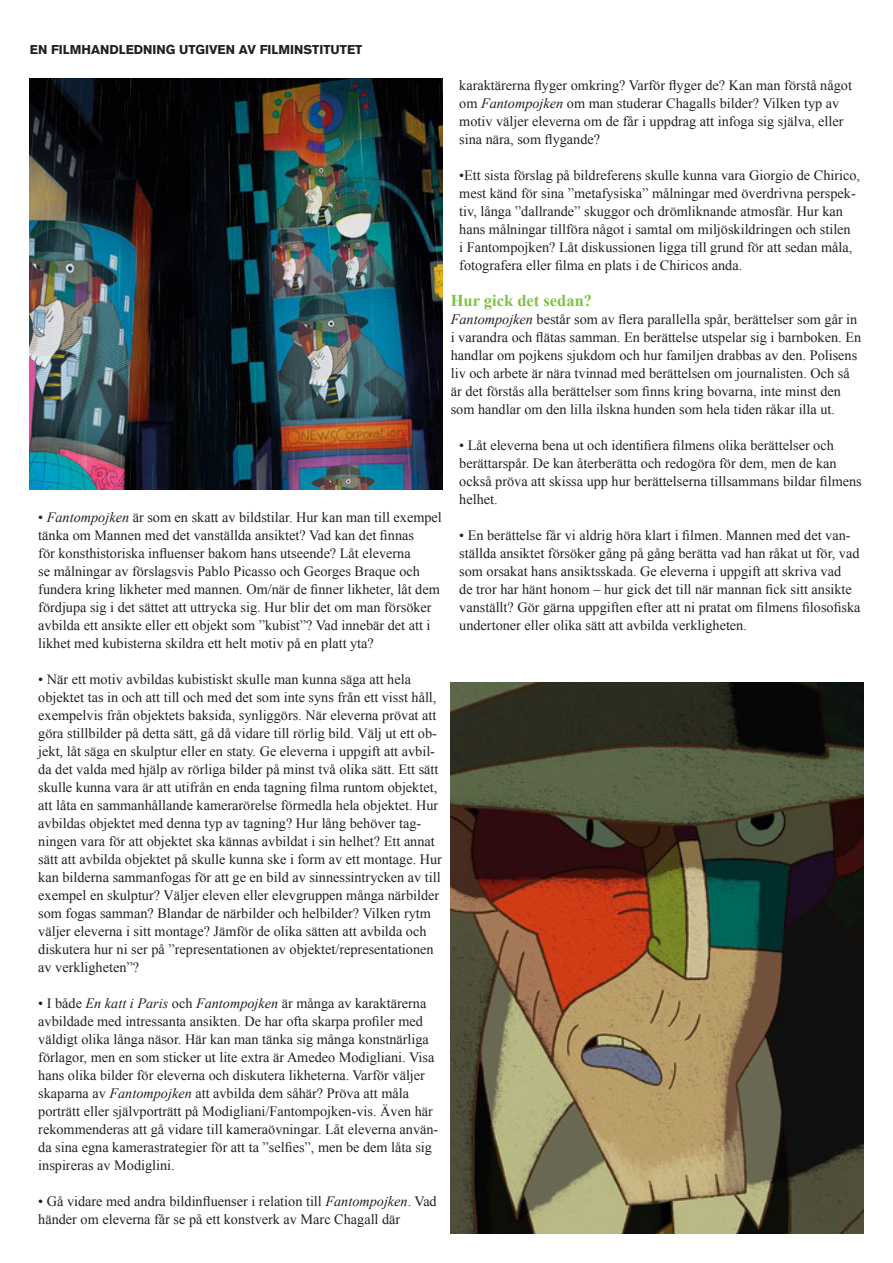
<style>
.page{position:relative;width:893px;height:1263px;background:#fff}
.page>*{position:absolute;margin:0;border:0;box-sizing:border-box;transform-origin:0 0}
.Underrubrik{font:700 16.5px "Times New Roman";color:#7fc241}
.Diskussionsfråga{font:14.25px/18px "Times New Roman";color:#231f20}
.Första_brödtext_efte{font:14.25px/18px "Times New Roman";color:#231f20}
.Första_brödtext_efte-2{font:700 12.75px "Akzidenz Grotesk BQ";color:#231f20}
.s1{font-style:italic}
</style>
<div class="page">
<img style="left:30px;top:79px;width:412px;height:410px">
<img style="left:451px;top:682px;width:412px;height:551px">
<p class="Första_brödtext_efte-2" style="left:30px;top:42px;width:334px">EN FILMHANDLEDNING UTGIVEN AV FILMINSTITUTET</p>
<p class="Diskussionsfråga" style="left:38px;top:508px;width:405px">• <span class="s1">Fantompojken</span> är som en skatt av bildstilar. Hur kan man till exempel tänka om Mannen med det vanställda ansiktet? Vad kan det finnas<br>för konsthistoriska influenser bakom hans utseende? Låt eleverna<br>se målningar av förslagsvis Pablo Picasso och Georges Braque och fundera kring likheter med mannen. Om/när de finner likheter, låt dem fördjupa sig i det sättet att uttrycka sig. Hur blir det om man försöker avbilda ett ansikte eller ett objekt som ”kubist”? Vad innebär det att i likhet med kubisterna skildra ett helt motiv på en platt yta?</p>
<p class="Diskussionsfråga" style="left:38px;top:670px;width:405px">• När ett motiv avbildas kubistiskt skulle man kunna säga att hela objektet tas in och att till och med det som inte syns från ett visst håll, exempelvis från objektets baksida, synliggörs. När eleverna prövat att göra stillbilder på detta sätt, gå då vidare till rörlig bild. Välj ut ett ob&shy;jekt, låt säga en skulptur eller en staty. Ge eleverna i uppgift att avbil&shy;da det valda med hjälp av rörliga bilder på minst två olika sätt. Ett sätt skulle kunna vara är att utifrån en enda tagning filma runtom objektet, att låta en sammanhållande kamerarörelse förmedla hela objektet. Hur avbildas objektet med denna typ av tagning? Hur lång behöver tag&shy;ningen vara för att objektet ska kännas avbildat i sin helhet? Ett annat sätt att avbilda objektet på skulle kunna ske i form av ett montage. Hur kan bilderna sammanfogas för att ge en bild av sinnessintrycken av till exempel en skulptur? Väljer eleven eller elevgruppen många närbilder som fogas samman? Blandar de närbilder och helbilder? Vilken rytm väljer eleverna i sitt montage? Jämför de olika sätten att avbilda och diskutera hur ni ser på ”representationen av objektet/representationen av verkligheten”?</p>
<p class="Diskussionsfråga" style="left:38px;top:994px;width:402px">• I både <span class="s1">En katt i Paris</span> och <span class="s1">Fantompojken</span> är många av karaktärerna avbildade med intressanta ansikten. De har ofta skarpa profiler med väldigt olika långa näsor. Här kan man tänka sig många konstnärliga förlagor, men en som sticker ut lite extra är Amedeo Modigliani. Visa hans olika bilder för eleverna och diskutera likheterna. Varför väljer skaparna av <span class="s1">Fantompojken</span> att avbilda dem såhär? Pröva att måla porträtt eller självporträtt på Modigliani/Fantompojken-vis. Även här rekommenderas att gå vidare till kameraövningar. Låt eleverna använ&shy;da sina egna kamerastrategier för att ta ”selfies”, men be dem låta sig inspireras av Modiglini.</p>
<p class="Diskussionsfråga" style="left:38px;top:1192px;width:400px">• Gå vidare med andra bildinfluenser i relation till <span class="s1">Fantompojken</span>. Vad händer om eleverna får se på ett konstverk av Marc Chagall där</p>
<p class="Diskussionsfråga" style="left:459px;top:76px;width:394px">karaktärerna flyger omkring? Varför flyger de? Kan man förstå något om <span class="s1">Fantompojken</span> om man studerar Chagalls bilder? Vilken typ av motiv väljer eleverna om de får i uppdrag att infoga sig själva, eller sina nära, som flygande?</p>
<p class="Diskussionsfråga" style="left:459px;top:166px;width:402px">•Ett sista förslag på bildreferens skulle kunna vara Giorgio de Chirico, mest känd för sina ”metafysiska” målningar med överdrivna perspek&shy;tiv, långa ”dallrande” skuggor och drömliknande atmosfär. Hur kan hans målningar tillföra något i samtal om miljöskildringen och stilen<br>i Fantompojken? Låt diskussionen ligga till grund för att sedan måla, fotografera eller filma en plats i de Chiricos anda.</p>
<p class="Underrubrik" style="left:451px;top:289px;width:143px">Hur gick det sedan?</p>
<p class="Första_brödtext_efte" style="left:451px;top:310px;width:412px"><span class="s1">Fantompojken</span> består som av flera parallella spår, berättelser som går in i varandra och flätas samman. En berättelse utspelar sig i barnboken. En handlar om pojkens sjukdom och hur familjen drabbas av den. Polisens liv och arbete är nära tvinnad med berättelsen om journalisten. Och så är det förstås alla berättelser som finns kring bovarna, inte minst den som handlar om den lilla ilskna hunden som hela tiden råkar illa ut.</p>
<p class="Diskussionsfråga" style="left:459px;top:436px;width:404px">• Låt eleverna bena ut och identifiera filmens olika berättelser och berättarspår. De kan återberätta och redogöra för dem, men de kan också pröva att skissa upp hur berättelserna tillsammans bildar filmens helhet.</p>
<p class="Diskussionsfråga" style="left:459px;top:526px;width:403px">• En berättelse får vi aldrig höra klart i filmen. Mannen med det van&shy;ställda ansiktet försöker gång på gång berätta vad han råkat ut för, vad som orsakat hans ansiktsskada. Ge eleverna i uppgift att skriva vad<br>de tror har hänt honom – hur gick det till när mannan fick sitt ansikte vanställt? Gör gärna uppgiften efter att ni pratat om filmens filosofiska undertoner eller olika sätt att avbilda verkligheten.</p>
</div>
